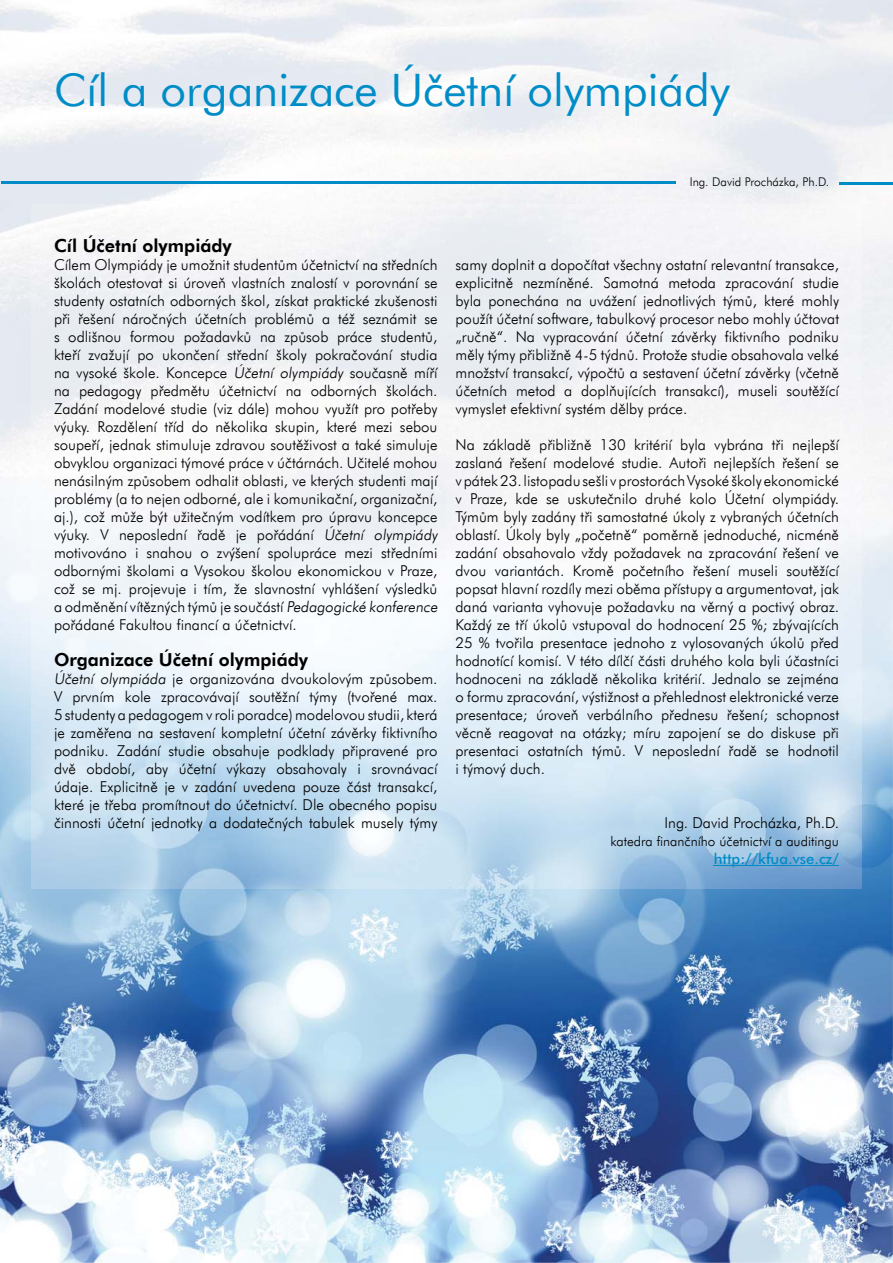
<style>
.page{position:relative;width:893px;height:1263px;background:#fff}
.page>*{position:absolute;margin:0;border:0;box-sizing:border-box;transform-origin:0 0}
.t1{font:45px "Futura AT Book";color:#008dc7}
.t2{font:18px "Futura AT Heavy";color:#000}
.t3{font:15px/18px "Futura AT Light";color:#000;text-align:justify}
.t4{font:15px "Futura AT Medium";color:#008dc7}
.t5{font:13.5px "Futura AT Light";color:#000}
.t6{font:12px "Futura AT Light";color:#000}
.s1{font-style:italic}
</style>
<div class="page">
<img style="left:0;top:0;width:893px;height:1263px">
<img style="left:32px;top:204px;width:829px;height:685px">
<hr style="left:1px;top:181px;width:675px;height:3px;background:#008dc7">
<hr style="left:839px;top:182px;width:54px;height:3px;background:#008dc7">
<hr style="left:714px;top:865px;width:125px;height:1px;background:#008dc7">
<h1 class="t1" style="left:54px;top:64px;width:677px">Cíl a organizace Účetní olympiády</h1>
<p class="t6" style="left:690px;top:175px;width:141px">Ing. David Procházka, Ph.D.</p>
<p class="t2" style="left:54px;top:235px;width:179px">Cíl Účetní olympiády</p>
<p class="t3" style="left:54px;top:256px;width:385px">Cílem Olympiády je umožnit studentům účetnictví na středních školách otestovat si úroveň vlastních znalostí v porovnání se studenty ostatních odborných škol, získat praktické zkušenosti při řešení náročných účetních problémů a též seznámit se s odlišnou formou požadavků na způsob práce studentů, kteří zvažují po ukončení střední školy pokračování studia na vysoké škole. Koncepce <span class="s1">Účetní olympiády</span> současně míří na pedagogy předmětu účetnictví na odborných školách.<br>Zadání modelové studie (viz dále) mohou využít pro potřeby výuky. Rozdělení tříd do několika skupin, které mezi sebou soupeří, jednak stimuluje zdravou soutěživost a také simuluje obvyklou organizaci týmové práce v účtárnách. Učitelé mohou nenásilným způsobem odhalit oblasti, ve kterých studenti mají problémy (a to nejen odborné, ale i komunikační, organizační, aj.), což může být užitečným vodítkem pro úpravu koncepce výuky. V neposlední řadě je pořádání <span class="s1">Účetní olympiády </span>motivováno i snahou o zvýšení spolupráce mezi středními odbornými školami a Vysokou školou ekonomickou v Praze, což se mj. projevuje i tím, že slavnostní vyhlášení výsledků a odměnění vítězných týmů je součástí <span class="s1">Pedagogické konference </span>pořádané Fakultou financí a účetnictví.</p>
<p class="t2" style="left:54px;top:649px;width:255px">Organizace Účetní olympiády</p>
<p class="t3" style="left:54px;top:670px;width:385px"><span class="s1">Účetní olympiáda</span> je organizována dvoukolovým způsobem.<br>V prvním kole zpracovávají soutěžní týmy (tvořené max.<br>5 studenty a pedagogem v roli poradce) modelovou studii, která je zaměřena na sestavení kompletní účetní závěrky fiktivního podniku. Zadání studie obsahuje podklady připravené pro dvě období, aby účetní výkazy obsahovaly i srovnávací údaje. Explicitně je v zadání uvedena pouze část transakcí, které je třeba promítnout do účetnictví. Dle obecného popisu činnosti účetní jednotky a dodatečných tabulek musely týmy</p>
<p class="t3" style="left:455px;top:256px;width:385px">samy doplnit a dopočítat všechny ostatní relevantní transakce, explicitně nezmíněné. Samotná metoda zpracování studie byla ponechána na uvážení jednotlivých týmů, které mohly použít účetní software, tabulkový procesor nebo mohly účtovat „ručně“. Na vypracování účetní závěrky fiktivního podniku měly týmy přibližně 4-5 týdnů. Protože studie obsahovala velké množství transakcí, výpočtů a sestavení účetní závěrky (včetně účetních metod a doplňujících transakcí), museli soutěžící vymyslet efektivní systém dělby práce.</p>
<p class="t3" style="left:455px;top:436px;width:385px">Na základě přibližně 130 kritérií byla vybrána tři nejlepší zaslaná řešení modelové studie. Autoři nejlepších řešení se v pátek 23. listopadu sešli v prostorách Vysoké školy ekonomické v Praze, kde se uskutečnilo druhé kolo Účetní olympiády.<br>Týmům byly zadány tři samostatné úkoly z vybraných účetních oblastí. Úkoly byly „početně“ poměrně jednoduché, nicméně zadání obsahovalo vždy požadavek na zpracování řešení ve dvou variantách. Kromě početního řešení museli soutěžící popsat hlavní rozdíly mezi oběma přístupy a argumentovat, jak daná varianta vyhovuje požadavku na věrný a poctivý obraz.<br>Každý ze tří úkolů vstupoval do hodnocení 25 %; zbývajících 25 % tvořila presentace jednoho z vylosovaných úkolů před hodnotící komisí. V této dílčí části druhého kola byli účastníci hodnoceni na základě několika kritérií. Jednalo se zejména o formu zpracování, výstižnost a přehlednost elektronické verze presentace; úroveň verbálního přednesu řešení; schopnost věcně reagovat na otázky; míru zapojení se do diskuse při presentaci ostatních týmů. V neposlední řadě se hodnotil i týmový duch.</p>
<p class="t3" style="left:664px;top:814px;width:176px">Ing. David Procházka, Ph.D.</p>
<p class="t5" style="left:610px;top:833px;width:230px">katedra finančního účetnictví a auditingu</p>
<p class="t4" style="left:714px;top:850px;width:127px">http://kfua.vse.cz/</p>
</div>
